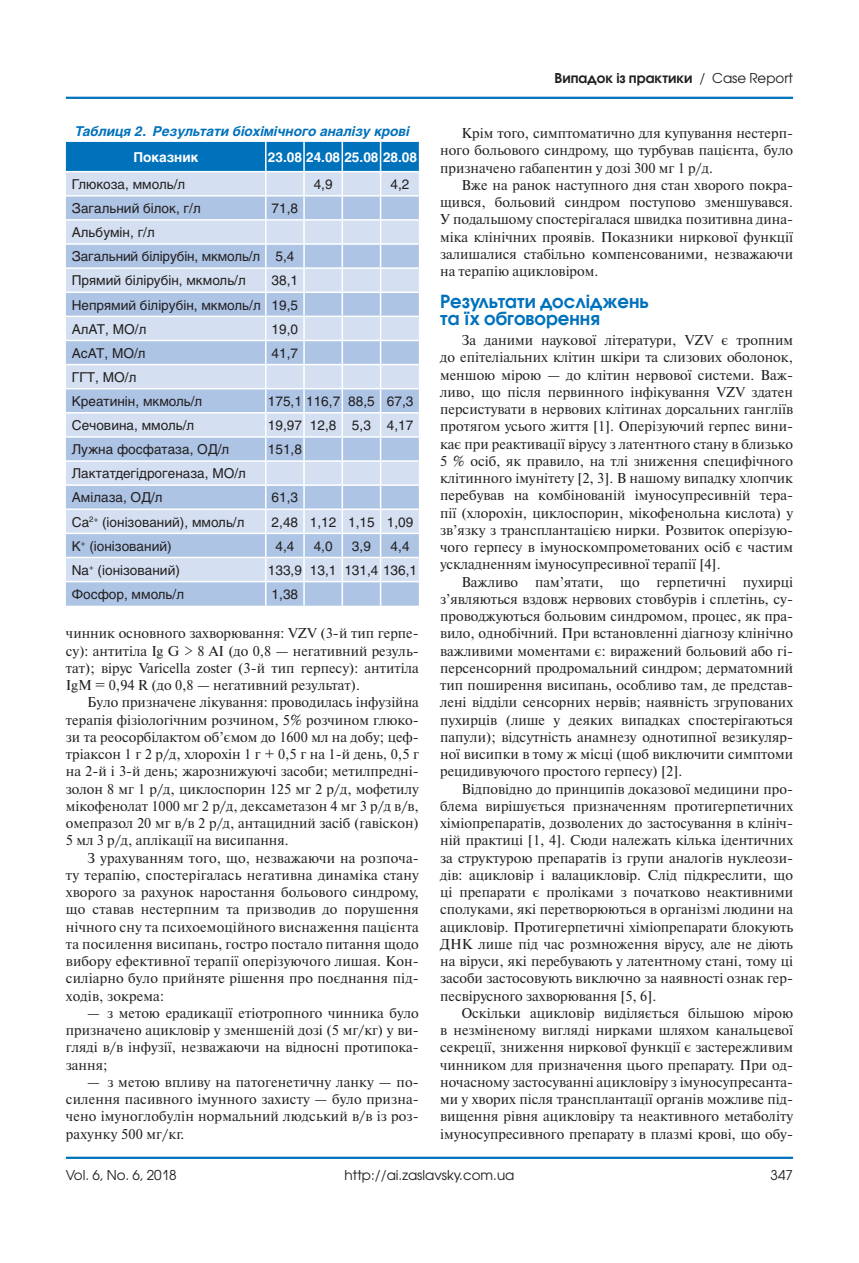
<style>
.page{position:relative;width:859px;height:1263px;background:#fff}
.page>*{position:absolute;margin:0;border:0;box-sizing:border-box;transform-origin:0 0}
.Загл__II_ур{font:700 18px/17.2px "Avant Garde Gothic C";color:#0072bc}
.Текст{font:14.25px/17.2px "Newton C";color:#231f20;text-align:justify}
.Текст-2{font:13.5px "Helios";color:#231f20}
.t1{font:13.5px "Avant Garde Gothic C";color:#231f20}
.Подпись{font:italic 700 13.5px "Helios";color:#0072bc}
.t2{font:700 13.5px "Avant Garde Gothic C";color:#231f20}
.Шапка{font:700 13.5px "Helios";color:#fff}
.s1{font-weight:400}
</style>
<div class="page">
<hr style="left:66px;top:1157px;width:727px;height:2px;background:#0072bc">
<hr style="left:66px;top:97px;width:727px;height:2px;background:#0072bc">
<svg style="left:66px;top:142px;width:353px;height:464px;background:#b9cfe9"></svg>
<p class="Подпись" style="left:75px;top:123px;width:336px">Таблиця 2. Результати біохімічного аналізу крові</p>
<p class="Шапка" style="left:133px;top:149px;width:66px">Показник</p>
<p class="Шапка" style="left:268px;top:149px;width:151px">23.08 24.08 25.08 28.08</p>
<p class="Текст-2" style="left:72px;top:176px;width:115px">Глюкоза, ммоль/л</p>
<p class="Текст-2" style="left:314px;top:176px;width:20px">4,9</p>
<p class="Текст-2" style="left:391px;top:176px;width:20px">4,2</p>
<p class="Текст-2" style="left:72px;top:200px;width:130px">Загальний білок, г/л</p>
<p class="Текст-2" style="left:272px;top:200px;width:28px">71,8</p>
<p class="Текст-2" style="left:72px;top:224px;width:84px">Альбумін, г/л</p>
<p class="Текст-2" style="left:72px;top:248px;width:190px">Загальний білірубін, мкмоль/л</p>
<p class="Текст-2" style="left:275px;top:248px;width:20px">5,4</p>
<p class="Текст-2" style="left:72px;top:273px;width:175px">Прямий білірубін, мкмоль/л</p>
<p class="Текст-2" style="left:272px;top:273px;width:28px">38,1</p>
<p class="Текст-2" style="left:72px;top:297px;width:190px">Непрямий білірубін, мкмоль/л</p>
<p class="Текст-2" style="left:272px;top:297px;width:28px">19,5</p>
<p class="Текст-2" style="left:72px;top:321px;width:76px">AлAT, МО/л</p>
<p class="Текст-2" style="left:272px;top:321px;width:28px">19,0</p>
<p class="Текст-2" style="left:72px;top:345px;width:75px">AсAT, МО/л</p>
<p class="Текст-2" style="left:272px;top:345px;width:28px">41,7</p>
<p class="Текст-2" style="left:72px;top:369px;width:66px">ГГT, МО/л</p>
<p class="Текст-2" style="left:72px;top:393px;width:132px">Креатинін, мкмоль/л</p>
<p class="Текст-2" style="left:268px;top:393px;width:74px">175,1 116,7</p>
<p class="Текст-2" style="left:348px;top:393px;width:28px">88,5</p>
<p class="Текст-2" style="left:387px;top:393px;width:28px">67,3</p>
<p class="Текст-2" style="left:72px;top:417px;width:124px">Сечовина, ммоль/л</p>
<p class="Текст-2" style="left:268px;top:417px;width:36px">19,97</p>
<p class="Текст-2" style="left:310px;top:417px;width:28px">12,8</p>
<p class="Текст-2" style="left:352px;top:417px;width:20px">5,3</p>
<p class="Текст-2" style="left:387px;top:417px;width:28px">4,17</p>
<p class="Текст-2" style="left:72px;top:441px;width:159px">Лужна фосфатаза, ОД/л</p>
<p class="Текст-2" style="left:268px;top:441px;width:36px">151,8</p>
<p class="Текст-2" style="left:72px;top:465px;width:176px">Лактатдегідрогеназа, МО/л</p>
<p class="Текст-2" style="left:72px;top:490px;width:92px">Амілаза, ОД/л</p>
<p class="Текст-2" style="left:272px;top:490px;width:28px">61,3</p>
<p class="Текст-2" style="left:72px;top:514px;width:174px">Ca<sup>2+</sup> (іонізований), ммоль/л</p>
<p class="Текст-2" style="left:272px;top:514px;width:28px">2,48</p>
<p class="Текст-2" style="left:310px;top:514px;width:28px">1,12</p>
<p class="Текст-2" style="left:348px;top:514px;width:28px">1,15</p>
<p class="Текст-2" style="left:387px;top:514px;width:28px">1,09</p>
<p class="Текст-2" style="left:72px;top:538px;width:101px">К<sup>+</sup> (іонізований)</p>
<p class="Текст-2" style="left:275px;top:538px;width:20px">4,4</p>
<p class="Текст-2" style="left:314px;top:538px;width:20px">4,0</p>
<p class="Текст-2" style="left:352px;top:538px;width:20px">3,9</p>
<p class="Текст-2" style="left:391px;top:538px;width:20px">4,4</p>
<p class="Текст-2" style="left:72px;top:562px;width:110px">Na<sup>+</sup> (іонізований)</p>
<p class="Текст-2" style="left:268px;top:562px;width:36px">133,9</p>
<p class="Текст-2" style="left:310px;top:562px;width:28px">13,1</p>
<p class="Текст-2" style="left:344px;top:562px;width:74px">131,4 136,1</p>
<p class="Текст-2" style="left:72px;top:586px;width:114px">Фосфор, ммоль/л</p>
<p class="Текст-2" style="left:272px;top:586px;width:28px">1,38</p>
<p class="Текст" style="left:66px;top:625px;width:354px">чинник основного захворювання: VZV (3-й тип герпе&shy;су): антитіла Ig G &gt; 8 AI (до 0,8 — негативний резуль&shy;тат); вірус Varicella zoster (3-й тип герпесу): антитіла IgM = 0,94 R (до 0,8 — негативний результат).</p>
<p class="Текст" style="left:66px;top:694px;width:355px;text-indent:21px">Було призначене лікування: проводилась інфузійна терапія фізіологічним розчином, 5% розчином глюко&shy;зи та реосорбілактом об’ємом до 1600 мл на добу; цеф&shy;тріаксон 1 г 2 р/д, хлорохін 1 г + 0,5 г на 1-й день, 0,5 г на 2-й і 3-й день; жарознижуючі засоби; метилпредні&shy;золон 8 мг 1 р/д, циклоспорин 125 мг 2 р/д, мофетилу мікофенолат 1000 мг 2 р/д, дексаметазон 4 мг 3 р/д в/в, омепразол 20 мг в/в 2 р/д, антацидний засіб (гавіскон)<br>5 мл 3 р/д, аплікації на висипання.</p>
<p class="Текст" style="left:66px;top:849px;width:354px;text-indent:21px">З урахуванням того, що, незважаючи на розпоча&shy;ту терапію, спостерігалась негативна динаміка стану хворого за рахунок наростання больового синдрому, що ставав нестерпним та призводив до порушення нічного сну та психоемоційного виснаження пацієнта та посилення висипань, гостро постало питання щодо вибору ефективної терапії оперізуючого лишая. Кон&shy;силіарно було прийняте рішення про поєднання під&shy;ходів, зокрема:</p>
<p class="Текст" style="left:66px;top:1004px;width:354px;text-indent:21px">— з метою ерадикації етіотропного чинника було призначено ацикловір у зменшеній дозі (5 мг/кг) у ви&shy;гляді в/в інфузії, незважаючи на відносні протипока&shy;зання;</p>
<p class="Текст" style="left:66px;top:1073px;width:354px;text-indent:21px">— з метою впливу на патогенетичну ланку — по&shy;силення пасивного імунного захисту — було призна&shy;чено імуноглобулін нормальний людський в/в із роз&shy;рахунку 500 мг/кг.</p>
<p class="t2" style="left:555px;top:70px;width:240px">Випадок із практики <span class="s1">/ Case Report</span></p>
<p class="Текст" style="left:440px;top:125px;width:354px;text-indent:21px">Крім того, симптоматично для купування нестерп&shy;ного больового синдрому, що турбував пацієнта, було призначено габапентин у дозі 300 мг 1 р/д.</p>
<p class="Текст" style="left:440px;top:176px;width:354px;text-indent:21px">Вже на ранок наступного дня стан хворого покра&shy;щився, больовий синдром поступово зменшувався.<br>У подальшому спостерігалася швидка позитивна дина&shy;міка клінічних проявів. Показники ниркової функції залишалися стабільно компенсованими, незважаючи на терапію ацикловіром.</p>
<p class="Загл__II_ур" style="left:440px;top:293px;width:210px">Результати досліджень та їх обговорення</p>
<p class="Текст" style="left:440px;top:332px;width:354px;text-indent:21px">За даними наукової літератури, VZV є тропним до епітеліальних клітин шкіри та слизових оболонок, меншою мірою — до клітин нервової системи. Важ&shy;ливо, що після первинного інфікування VZV здатен персистувати в нервових клітинах дорсальних гангліїв протягом усього життя [1]. Оперізуючий герпес вини&shy;кає при реактивації вірусу з латентного стану в близько 5 % осіб, як правило, на тлі зниження специфічного клітинного імунітету [2, 3]. В нашому випадку хлопчик перебував на комбінованій імуносупресивній тера&shy;пії (хлорохін, циклоспорин, мікофенольна кислота) у зв’язку з трансплантацією нирки. Розвиток оперізую&shy;чого герпесу в імуноскомпрометованих осіб є частим ускладненням імуносупресивної терапії [4].</p>
<p class="Текст" style="left:440px;top:573px;width:354px;text-indent:21px">Важливо пам’ятати, що герпетичні пухирці з’являються вздовж нервових стовбурів і сплетінь, су&shy;проводжуються больовим синдромом, процес, як пра&shy;вило, однобічний. При встановленні діагнозу клінічно важливими моментами є: виражений больовий або гі&shy;персенсорний продромальний синдром; дерматомний тип поширення висипань, особливо там, де представ&shy;лені відділи сенсорних нервів; наявність згрупованих пухирців (лише у деяких випадках спостерігаються папули); відсутність анамнезу однотипної везикуляр&shy;ної висипки в тому ж місці (щоб виключити симптоми рецидивуючого простого герпесу) [2].</p>
<p class="Текст" style="left:440px;top:780px;width:354px;text-indent:21px">Відповідно до принципів доказової медицини про&shy;блема вирішується призначенням протигерпетичних хіміопрепаратів, дозволених до застосування в клініч&shy;ній практиці [1, 4]. Сюди належать кілька ідентичних за структурою препаратів із групи аналогів нуклеози&shy;дів: ацикловір і валацикловір. Слід підкреслити, що ці препарати є проліками з початково неактивними сполуками, які перетворюються в організмі людини на ацикловір. Протигерпетичні хіміопрепарати блокують ДНК лише під час розмноження вірусу, але не діють на віруси, які перебувають у латентному стані, тому ці засоби застосовують виключно за наявності ознак гер&shy;песвірусного захворювання [5, 6].</p>
<p class="Текст" style="left:440px;top:1004px;width:354px;text-indent:21px">Оскільки ацикловір виділяється більшою мірою в незміненому вигляді нирками шляхом канальцевої секреції, зниження ниркової функції є застережливим чинником для призначення цього препарату. При од&shy;ночасному застосуванні ацикловіру з імуносупресанта&shy;ми у хворих після трансплантації органів можливе під&shy;вищення рівня ацикловіру та неактивного метаболіту імуносупресивного препарату в плазмі крові, що обу-</p>
<p class="t1" style="left:66px;top:1167px;width:112px">Vol. 6, No. 6, 2018</p>
<p class="t1" style="left:345px;top:1167px;width:171px">http://ai.zaslavsky.com.ua</p>
<p class="t1" style="left:771px;top:1167px;width:24px">347</p>
</div>
